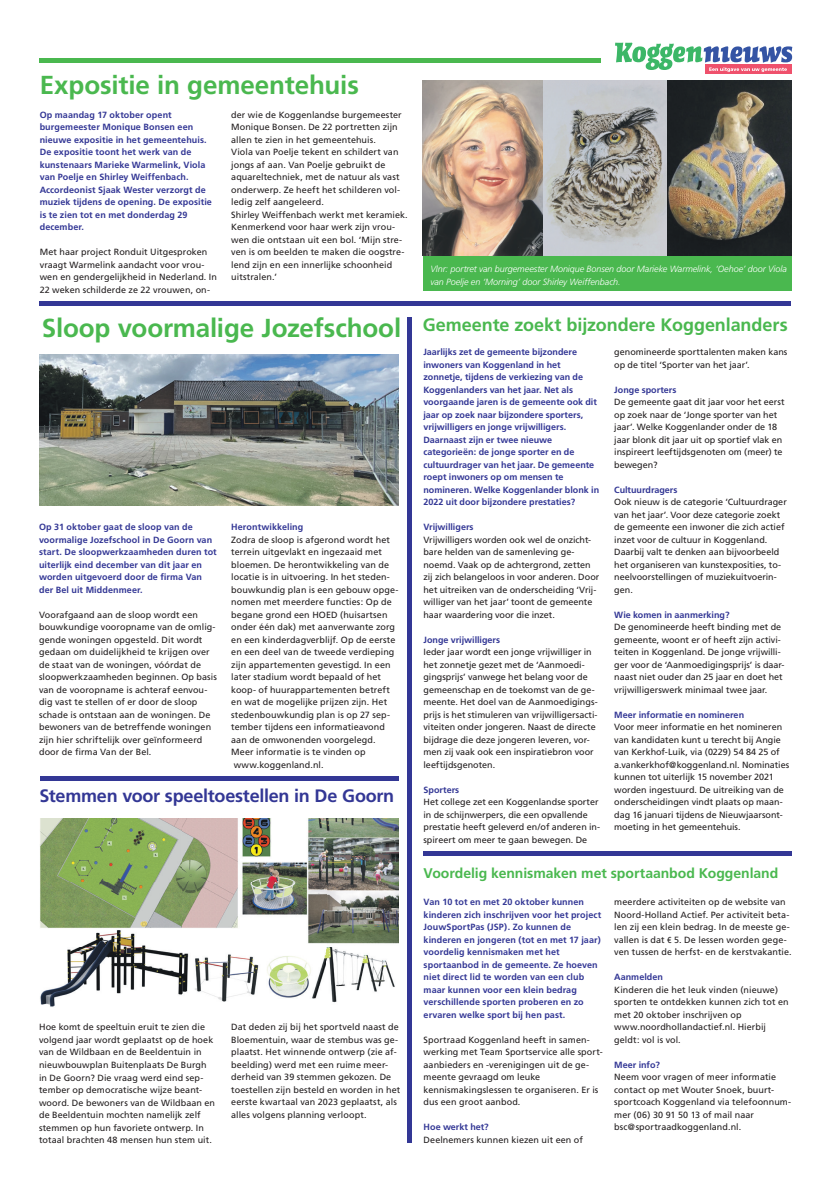
<style>
.page{position:relative;width:820px;height:1191px;background:#fff}
.page>*{position:absolute;margin:0;border:0;box-sizing:border-box;transform-origin:0 0}
.t1{font:700 26px "Frutiger";letter-spacing:-.005em;color:#4ab84f}
.t2{font:700 18px "Frutiger";letter-spacing:-.005em;color:#4ab84f}
.t3{font:700 18px "Frutiger";letter-spacing:-.015em;color:#333795}
.t4{font:700 14px "Frutiger";color:#4ab84f}
.t5{font:9px/12.5px "Frutiger";letter-spacing:.005em;color:#231f20}
.t6{font:700 9px/12.5px "Frutiger";letter-spacing:.005em;color:#333795}
.t7{font:italic 300 9px/12.5px "Frutiger";letter-spacing:-.005em;color:#fff}
.s1{font-family:"Vista Sans Reg"}
</style>
<div class="page">
<div style="left:40px;top:58px;width:560px;height:5px;background:#4ab84f"></div>
<div style="left:704px;top:65px;width:87px;height:9px;background:#ef516c"></div>
<svg style="left:615px;top:43px;width:177px;height:29px"></svg>
<div style="left:407px;top:318px;width:5px;height:825px;background:#333795"></div>
<hr style="left:39px;top:301px;width:751px;height:4px;background:#333795">
<div style="left:422px;top:255px;width:368px;height:36px;background:#4ab84f"></div>
<hr style="left:40px;top:776px;width:358px;height:4px;background:#333795">
<hr style="left:422px;top:851px;width:369px;height:4px;background:#333795">
<img style="left:422px;top:80px;width:121px;height:175px">
<img style="left:543px;top:80px;width:124px;height:175px">
<img style="left:667px;top:80px;width:124px;height:175px">
<img style="left:40px;top:354px;width:358px;height:151px">
<img style="left:40px;top:818px;width:358px;height:189px">
<h1 class="t1" style="left:40px;top:69px;width:320px">Expositie in gemeentehuis</h1>
<p class="t5" style="left:231px;top:108px;width:178px">der wie de Koggenlandse burgemeester Monique Bonsen. De 22 portretten zijn allen te zien in het gemeentehuis.<br>Viola van Poelje tekent en schildert van jongs af aan. Van Poelje gebruikt de aquareltechniek, met de natuur als vast onderwerp. Ze heeft het schilderen vol&shy;ledig zelf aangeleerd.<br>Shirley Weiffenbach werkt met keramiek.<br>Kenmerkend voor haar werk zijn vrou&shy;wen die ontstaan uit een bol. ‘Mijn stre&shy;ven is om beelden te maken die oogstre&shy;lend zijn en een innerlijke schoonheid uitstralen.’</p>
<p class="t6" style="left:40px;top:108px;width:174px">Op maandag 17 oktober opent burgemeester Monique Bonsen een nieuwe expositie in het gemeentehuis.<br>De expositie toont het werk van de kunstenaars Marieke Warmelink, Viola van Poelje en Shirley Weiffenbach.<br>Accordeonist Sjaak Wester verzorgt de muziek tijdens de opening. De expositie is te zien tot en met donderdag 29 december.</p>
<p class="t5" style="left:40px;top:246px;width:179px">Met haar project Ronduit Uitgesproken vraagt Warmelink aandacht voor vrou&shy;wen en gendergelijkheid in Nederland. In 22 weken schilderde ze 22 vrouwen, on-</p>
<h1 class="t1" style="left:42px;top:313px;width:361px">Sloop voormalige Jozefschool</h1>
<p class="t6" style="left:39px;top:521px;width:179px">Op 31 oktober gaat de sloop van de voormalige Jozefschool in De Goorn van start. De sloopwerkzaamheden duren tot uiterlijk eind december van dit jaar en worden uitgevoerd door de firma Van der Bel uit Middenmeer.</p>
<p class="t5" style="left:39px;top:608px;width:179px">Voorafgaand aan de sloop wordt een bouwkundige vooropname van de omlig&shy;gende woningen opgesteld. Dit wordt gedaan om duidelijkheid te krijgen over de staat van de woningen, vóórdat de sloopwerkzaamheden beginnen. Op basis van de vooropname is achteraf eenvou&shy;dig vast te stellen of er door de sloop schade is ontstaan aan de woningen. De bewoners van de betreffende woningen zijn hier schriftelijk over geïnformeerd door de firma Van der Bel.</p>
<p class="t6" style="left:231px;top:521px;width:74px">Herontwikkeling</p>
<p class="t5" style="left:231px;top:533px;width:169px">Zodra de sloop is afgerond wordt het terrein uitgevlakt en ingezaaid met bloemen. De herontwikkeling van de locatie is in uitvoering. In het steden&shy;bouwkundig plan is een gebouw opge&shy;nomen met meerdere functies: Op de begane grond een HOED (huisartsen onder één dak) met aanverwante zorg en een kinderdagverblijf. Op de eerste en een deel van de tweede verdieping zijn appartementen gevestigd. In een later stadium wordt bepaald of het koop- of huurappartementen betreft en wat de mogelijke prijzen zijn. Het stedenbouwkundig plan is op 27 sep&shy;tember tijdens een informatieavond aan de omwonenden voorgelegd.<br>Meer informatie is te vinden op www.koggenland.nl.</p>
<h2 class="t3" style="left:40px;top:785px;width:356px">Stemmen voor speeltoestellen in De Goorn</h2>
<p class="t5" style="left:39px;top:1021px;width:177px">Hoe komt de speeltuin eruit te zien die volgend jaar wordt geplaatst op de hoek van de Wildbaan en de Beeldentuin in nieuwbouwplan Buitenplaats De Burgh in De Goorn? Die vraag werd eind sep&shy;tember op democratische wijze beant&shy;woord. De bewoners van de Wildbaan en de Beeldentuin mochten namelijk zelf stemmen op hun favoriete ontwerp. In totaal brachten 48 mensen hun stem uit.</p>
<p class="t5" style="left:231px;top:1021px;width:170px">Dat deden zij bij het sportveld naast de Bloementuin, waar de stembus was ge&shy;plaatst. Het winnende ontwerp (zie af&shy;beelding) werd met een ruime meer&shy;derheid van 39 stemmen gekozen. De toestellen zijn besteld en worden in het eerste kwartaal van 2023 geplaatst, als alles volgens planning verloopt.</p>
<p class="t7" style="left:430px;top:263px;width:358px">Vlnr: portret van burgemeester Monique Bonsen door Marieke Warmelink, ‘Oehoe’ door Viola van Poelje en ‘Morning’ door Shirley Weiffenbach.</p>
<h2 class="t2" style="left:422px;top:314px;width:366px">Gemeente zoekt bijzondere Koggenlanders</h2>
<p class="t6" style="left:423px;top:346px;width:177px">Jaarlijks zet de gemeente bijzondere inwoners van Koggenland in het zonnetje, tijdens de verkiezing van de Koggenlanders van het jaar. Net als voorgaande jaren is de gemeente ook dit jaar op zoek naar bijzondere sporters, vrijwilligers en jonge vrijwilligers.<br>Daarnaast zijn er twee nieuwe categorieën: de jonge sporter en de cultuurdrager van het jaar. De gemeente roept inwoners op om mensen te nomineren. Welke Koggenlander blonk in 2022 uit door bijzondere prestaties?</p>
<p class="t6" style="left:423px;top:521px;width:52px">Vrijwilligers</p>
<p class="t5" style="left:423px;top:533px;width:177px">Vrijwilligers worden ook wel de onzicht&shy;bare helden van de samenleving ge&shy;noemd. Vaak op de achtergrond, zetten zij zich belangeloos in voor anderen. Door het uitreiken van de onderscheiding ‘Vrij&shy;williger van het jaar’ toont de gemeente haar waardering voor die inzet.</p>
<p class="t6" style="left:423px;top:633px;width:78px">Jonge vrijwilligers</p>
<p class="t5" style="left:423px;top:646px;width:176px">Ieder jaar wordt een jonge vrijwilliger in het zonnetje gezet met de ‘Aanmoedi&shy;gingsprijs’ vanwege het belang voor de gemeenschap en de toekomst van de ge&shy;meente. Het doel van de Aanmoedigings&shy;prijs is het stimuleren van vrijwilligersacti&shy;viteiten onder jongeren. Naast de directe bijdrage die deze jongeren leveren, vor&shy;men zij vaak ook een inspiratiebron voor leeftijdsgenoten.</p>
<p class="t6" style="left:423px;top:783px;width:37px">Sporters</p>
<p class="t5" style="left:423px;top:796px;width:178px">Het college zet een Koggenlandse sporter in de schijnwerpers, die een opvallende prestatie heeft geleverd en/of anderen in&shy;spireert om meer te gaan bewegen. De</p>
<p class="t5" style="left:614px;top:346px;width:174px">genomineerde sporttalenten maken kans op de titel ‘Sporter van het jaar’.</p>
<p class="t6" style="left:614px;top:383px;width:64px">Jonge sporters</p>
<p class="t5" style="left:614px;top:396px;width:172px">De gemeente gaat dit jaar voor het eerst op zoek naar de ‘Jonge sporter van het jaar’. Welke Koggenlander onder de 18 jaar blonk dit jaar uit op sportief vlak en inspireert leeftijdsgenoten om (meer) te bewegen?</p>
<p class="t6" style="left:614px;top:483px;width:65px">Cultuurdragers</p>
<p class="t5" style="left:614px;top:496px;width:174px">Ook nieuw is de categorie ‘Cultuurdrager van het jaar’. Voor deze categorie zoekt de gemeente een inwoner die zich actief inzet voor de cultuur in Koggenland.<br>Daarbij valt te denken aan bijvoorbeeld het organiseren van kunstexposities, to&shy;neelvoorstellingen of muziekuitvoerin&shy;gen.</p>
<p class="t6" style="left:614px;top:608px;width:117px">Wie komen in aanmerking?</p>
<p class="t5" style="left:614px;top:621px;width:172px">De genomineerde heeft binding met de gemeente, woont er of heeft zijn activi&shy;teiten in Koggenland. De jonge vrijwilli&shy;ger voor de ‘Aanmoedigingsprijs’ is daar&shy;naast niet ouder dan 25 jaar en doet het vrijwilligerswerk minimaal twee jaar.</p>
<p class="t6" style="left:614px;top:708px;width:131px">Meer informatie en nomineren</p>
<p class="t5" style="left:614px;top:721px;width:176px">Voor meer informatie en het nomineren van kandidaten kunt u terecht bij Angie van Kerkhof-Luik, via (0229) 54 84 25 of a.vankerkhof@koggenland.nl. Nominaties kunnen tot uiterlijk 15 november 2021 worden ingestuurd. De uitreiking van de onderscheidingen vindt plaats op maan&shy;dag 16 januari tijdens de Nieuwjaarsont&shy;moeting in het gemeentehuis.</p>
<h3 class="t4" style="left:423px;top:864px;width:356px">Voordelig kennismaken met sportaanbod Koggenland</h3>
<p class="t5" style="left:614px;top:896px;width:179px">meerdere activiteiten op de website van Noord-Holland Actief. Per activiteit beta&shy;len zij een klein bedrag. In de meeste ge&shy;vallen is dat <span class="s1">€</span> 5. De lessen worden gege&shy;ven tussen de herfst- en de kerstvakantie.</p>
<p class="t6" style="left:614px;top:971px;width:50px">Aanmelden</p>
<p class="t5" style="left:614px;top:983px;width:176px">Kinderen die het leuk vinden (nieuwe) sporten te ontdekken kunnen zich tot en met 20 oktober inschrijven op www.noordhollandactief.nl. Hierbij geldt: vol is vol.</p>
<p class="t6" style="left:614px;top:1058px;width:47px">Meer info?</p>
<p class="t5" style="left:614px;top:1071px;width:178px">Neem voor vragen of meer informatie contact op met Wouter Snoek, buurt&shy;sportcoach Koggenland via telefoonnum&shy;mer (06) 30 91 50 13 of mail naar bsc@sportraadkoggenland.nl.</p>
<p class="t6" style="left:423px;top:896px;width:179px">Van 10 tot en met 20 oktober kunnen kinderen zich inschrijven voor het project JouwSportPas (JSP). Zo kunnen de kinderen en jongeren (tot en met 17 jaar) voordelig kennismaken met het sportaanbod in de gemeente. Ze hoeven niet direct lid te worden van een club maar kunnen voor een klein bedrag verschillende sporten proberen en zo ervaren welke sport bij hen past.</p>
<p class="t5" style="left:423px;top:1033px;width:180px">Sportraad Koggenland heeft in samen&shy;werking met Team Sportservice alle sport&shy;aanbieders en -verenigingen uit de ge&shy;meente gevraagd om leuke kennismakingslessen te organiseren. Er is dus een groot aanbod.</p>
<p class="t6" style="left:423px;top:1121px;width:67px">Hoe werkt het?</p>
<p class="t5" style="left:423px;top:1133px;width:161px">Deelnemers kunnen kiezen uit een of</p>
</div>
